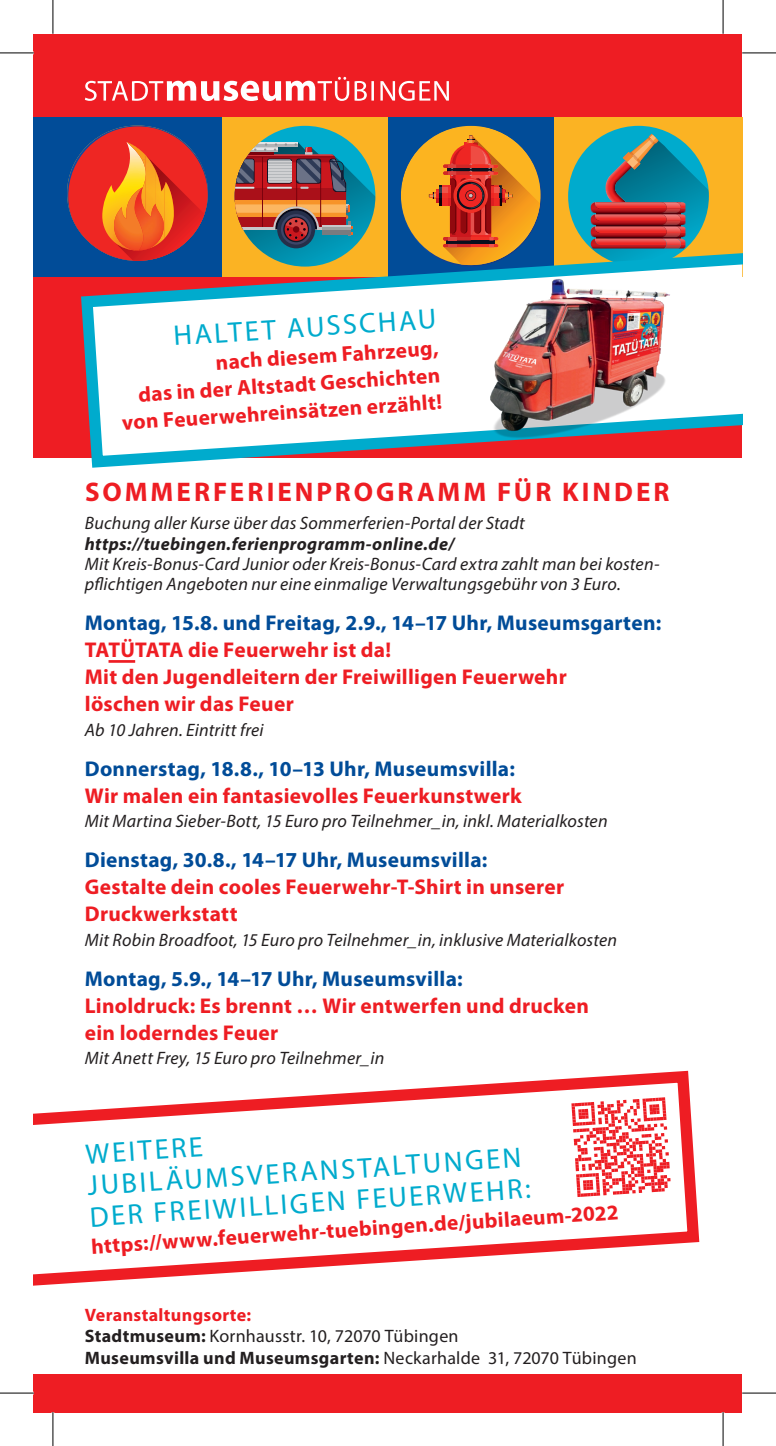
<style>
.page{position:relative;width:776px;height:1446px;background:#fff}
.page>*{position:absolute;margin:0;border:0;box-sizing:border-box;transform-origin:0 0}
.t1{font:28.57px/31.7px "Myriad Pro";color:#00abcd}
.t2{font:700 27px "Myriad Pro";letter-spacing:.11em;color:#ee1d23}
.t3{font:700 21.38px/27px "Myriad Pro";letter-spacing:.015em;color:#ee1d23}
.t4{font:700 21.38px "Myriad Pro";letter-spacing:.015em;color:#014c98}
.t5{font:italic 18px/20.2px "Myriad Pro";letter-spacing:.01em;color:#231f20}
.t6{font:18px/21.6px "Myriad Pro";letter-spacing:.01em;color:#231f20}
.t7{font:italic 700 18px "Myriad Pro";letter-spacing:.02em;color:#231f20}
.s1{font-weight:700;color:#ee1d23}
.s2{font-weight:700}
</style>
<div class="page">
<div style="left:34px;top:89px;width:708px;height:369px;background:#ee1d23"></div>
<div style="left:34px;top:34px;width:708px;height:83px;background:#ee1d23"></div>
<hr style="left:108px;top:660px;width:27px;height:2px;background:#ee1d23">
<svg style="left:85px;top:77px;width:364px;height:24px"></svg>
<div style="left:222px;top:117px;width:166px;height:159px;background:#fbb323"></div>
<div style="left:554px;top:117px;width:188px;height:159px;background:#fbb323"></div>
<div style="left:388px;top:117px;width:166px;height:159px;background:#014c98"></div>
<div style="left:34px;top:117px;width:188px;height:159px;background:#014c98"></div>
<div style="left:234px;top:126px;width:141px;height:140px;background:#00abcd;border-radius:50%"></div>
<svg style="left:234px;top:142px;width:141px;height:103px"></svg>
<div style="left:400px;top:126px;width:141px;height:139px;background:#fcb420;border-radius:50%"></div>
<svg style="left:424px;top:135px;width:117px;height:110px"></svg>
<svg style="left:67px;top:125px;width:141px;height:120px"></svg>
<img style="left:133px;top:187px;width:31px;height:58px">
<div style="left:568px;top:126px;width:140px;height:140px;background:#00abcd;border-radius:50%"></div>
<svg style="left:590px;top:134px;width:118px;height:111px"></svg>
<svg style="left:75px;top:245px;width:667px;height:223px"></svg>
<div style="left:34px;top:1373px;width:708px;height:38px;background:#ee1d23"></div>
<img style="left:445px;top:265px;width:244px;height:176px">
<svg style="left:34px;top:1070px;width:666px;height:216px"></svg>
<svg style="left:568px;top:1093px;width:106px;height:107px"></svg>
<hr style="left:0;top:53px;width:34px;height:1px;background:#000">
<hr style="left:742px;top:53px;width:33px;height:1px;background:#000">
<hr style="left:0;top:1392px;width:34px;height:1px;background:#000">
<hr style="left:742px;top:1392px;width:33px;height:1px;background:#000">
<hr style="left:53px;top:0;width:1px;height:34px;background:#000">
<hr style="left:53px;top:1411px;width:1px;height:34px;background:#000">
<hr style="left:722px;top:0;width:1px;height:34px;background:#000">
<hr style="left:722px;top:1411px;width:1px;height:34px;background:#000">
<h1 class="t1" style="left:172px;top:320px;width:264px;rotate:-4deg">HALTET AUSSCHAU</h1>
<p class="t3" style="left:117px;top:356px;width:322px;text-align:right;rotate:-4deg">nach diesem Fahrzeug,<br>das in der Altstadt Geschichten von Feuerwehreinsätzen erzählt!</p>
<h2 class="t2" style="left:85px;top:476px;width:586px">SOMMERFERIENPROGRAMM FÜR KINDER</h2>
<p class="t5" style="left:85px;top:513px;width:441px">Buchung aller Kurse über das Sommerferien-Portal der Stadt</p>
<p class="t7" style="left:85px;top:532px;width:371px">https://tuebingen.ferienprogramm-online.de/</p>
<p class="t5" style="left:85px;top:553px;width:576px">Mit Kreis-Bonus-Card Junior oder Kreis-Bonus-Card extra zahlt man bei kosten&shy;pflichtigen Angeboten nur eine einmalige Verwaltungsgebühr von 3 Euro.</p>
<p class="t4" style="left:85px;top:610px;width:578px">Montag, 15.8. und Freitag, 2.9., 14–17 Uhr, Museumsgarten:</p>
<p class="t3" style="left:85px;top:636px;width:483px">TATÜTATA die Feuerwehr ist da!<br>Mit den Jugendleitern der Freiwilligen Feuerwehr löschen wir das Feuer</p>
<p class="t5" style="left:85px;top:719px;width:180px">Ab 10 Jahren. Eintritt frei</p>
<p class="t4" style="left:85px;top:756px;width:431px">Donnerstag, 18.8., 10–13 Uhr, Museumsvilla:</p>
<p class="t3" style="left:85px;top:782px;width:438px">Wir malen ein fantasievolles Feuerkunstwerk</p>
<p class="t5" style="left:85px;top:810px;width:524px">Mit Martina Sieber-Bott, 15 Euro pro Teilnehmer_in, inkl. Materialkosten</p>
<p class="t4" style="left:85px;top:847px;width:404px">Dienstag, 30.8., 14–17 Uhr, Museumsvilla:</p>
<p class="t3" style="left:85px;top:873px;width:481px">Gestalte dein cooles Feuerwehr-T-Shirt in unserer<br>Druckwerkstatt</p>
<p class="t5" style="left:85px;top:929px;width:533px">Mit Robin Broadfoot, 15 Euro pro Teilnehmer_in, inklusive Materialkosten</p>
<p class="t4" style="left:85px;top:966px;width:379px">Montag, 5.9., 14–17 Uhr, Museumsvilla:</p>
<p class="t3" style="left:85px;top:992px;width:505px">Linoldruck: Es brennt … Wir entwerfen und drucken ein loderndes Feuer</p>
<p class="t5" style="left:85px;top:1047px;width:301px">Mit Anett Frey, 15 Euro pro Teilnehmer_in</p>
<h1 class="t1" style="left:84px;top:1137px;width:443px;rotate:-4deg">WEITERE<br>JUBILÄUMSVERANSTALTUNGEN<br>DER FREIWILLIGEN FEUERWEHR:</h1>
<p class="t3" style="left:90px;top:1234px;width:529px;rotate:-4deg">https://www.feuerwehr-tuebingen.de/jubilaeum-2022</p>
<p class="t6" style="left:85px;top:1303px;width:553px"><span class="s1">Veranstaltungsorte:<br></span><span class="s2">Stadtmuseum:</span> Kornhausstr. 10, 72070 Tübingen<br><span class="s2">Museumsvilla und Museumsgarten:</span> Neckarhalde 31, 72070 Tübingen</p>
</div>
